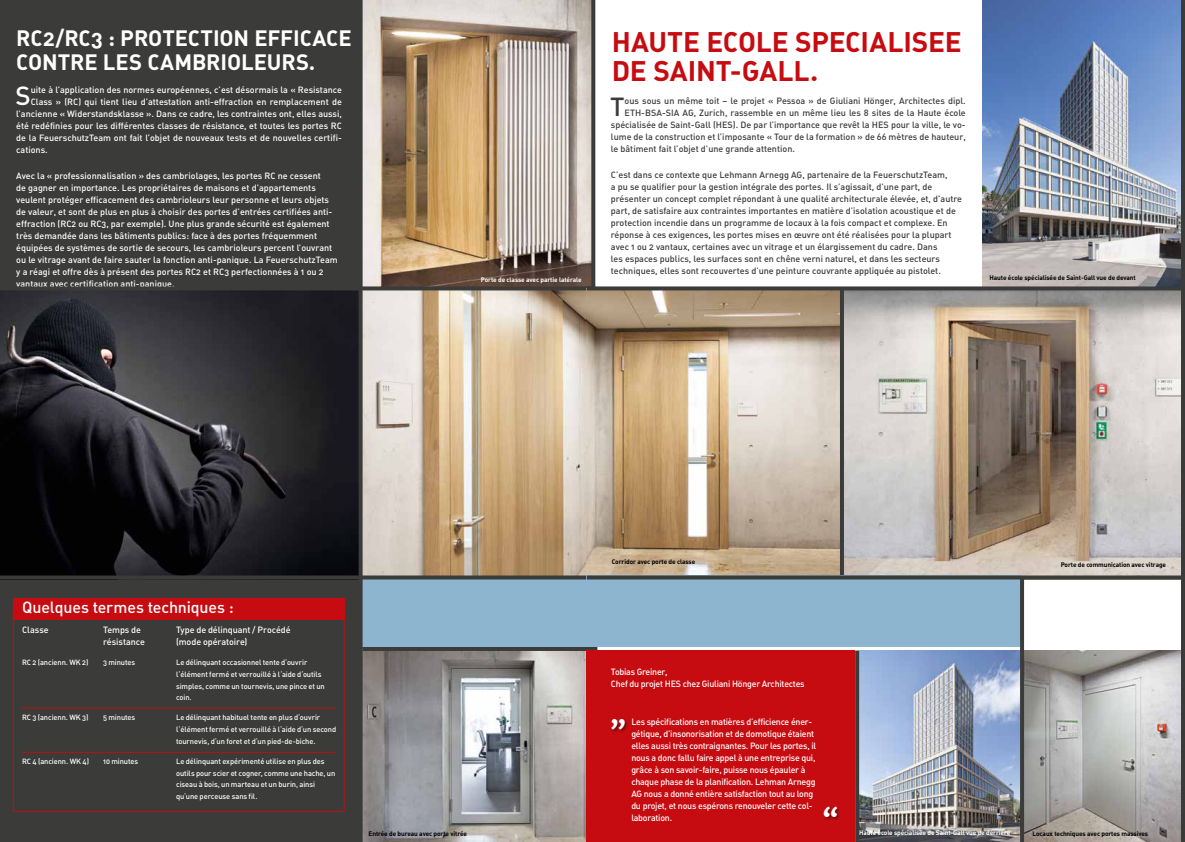
<style>
.page{position:relative;width:1185px;height:842px;background:#fff}
.page>*{position:absolute;margin:0;border:0;box-sizing:border-box;transform-origin:0 0}
.t1{font:700 33.6px "Chaparral Pro";color:#fff}
.t2{font:28px/29px "DIN Bold Alternate";letter-spacing:-.005em;color:#c60c11}
.t3{font:25.9px "DIN Regular Alternate";color:#fff}
.t4{font:25.9px "DIN Regular Alternate";color:#3b3b3a}
.t5{font:22px/24px "DIN Bold Alternate";letter-spacing:-.005em;color:#fff}
.t6{font:16px "DIN Regular Alternate";letter-spacing:-.01em;color:#fff}
.t7{font:9px/12px "DIN Regular Alternate";color:#fff}
.t8{font:9px/12px "DIN Regular Alternate";color:#3b3b3a}
.t9{font:9px/12px "DIN Regular Alternate";letter-spacing:-.025em;color:#fff}
.t10{font:9px "DIN Medium Alternate";letter-spacing:-.01em;color:#fff}
.t11{font:7.5px/11.7px "DIN Regular Alternate";letter-spacing:-.01em;color:#fff}
.t12{font:6.5px "DIN Bold Alternate";letter-spacing:-.015em;color:#000}
.t13{font:6.5px "DIN Bold Alternate";letter-spacing:-.015em;color:#fff}
</style>
<div class="page">
<img style="left:363px;top:651px;width:224px;height:191px">
<img style="left:363px;top:0;width:228px;height:286px">
<div style="left:0;top:0;width:361px;height:290px;background:#3b3b3a"></div>
<div style="left:0;top:575px;width:361px;height:267px;background:#3b3b3a"></div>
<hr style="left:363px;top:647px;width:234px;height:4px;background:#3b3b3a">
<div style="left:13px;top:605px;width:331px;height:207px;border:1px solid #c60c11"></div>
<div style="left:13px;top:598px;width:331px;height:22px;background:#c60c11"></div>
<img style="left:0;top:290px;width:359px;height:285px">
<svg style="left:591px;top:0;width:4px;height:286px"></svg>
<hr style="left:22px;top:708px;width:314px;height:1px;background:#c60c11">
<hr style="left:22px;top:752px;width:314px;height:1px;background:#c60c11">
<div style="left:361px;top:575px;width:234px;height:72px;background:#8db5d0"></div>
<img style="left:363px;top:290px;width:224px;height:285px">
<hr style="left:0;top:286px;width:595px;height:4px;background:#3b3b3a">
<svg style="left:0;top:575px;width:587px;height:4px"></svg>
<svg style="left:359px;top:0;width:4px;height:842px;fill:#3b3b3a"></svg>
<img style="left:859px;top:651px;width:322px;height:191px">
<img style="left:844px;top:290px;width:337px;height:285px">
<img style="left:587px;top:290px;width:253px;height:285px">
<img style="left:983px;top:0;width:198px;height:286px">
<div style="left:587px;top:650px;width:268px;height:192px;background:#c60c11"></div>
<hr style="left:1181px;top:0;width:4px;height:842px;background:#3b3b3a">
<hr style="left:840px;top:288px;width:4px;height:287px;background:#3b3b3a">
<svg style="left:855px;top:650px;width:4px;height:192px"></svg>
<div style="left:823px;top:805px;width:19px;height:17px;background:#000;opacity:.5"></div>
<div style="left:611px;top:718px;width:19px;height:16px;background:#000;opacity:.5"></div>
<div style="left:587px;top:575px;width:435px;height:72px;background:#8db5d0"></div>
<svg style="left:587px;top:575px;width:594px;height:4px;background:#474b4c"></svg>
<hr style="left:1020px;top:576px;width:4px;height:266px;background:#3b3b3a">
<svg style="left:595px;top:286px;width:586px;height:4px;background:#4e4d4d"></svg>
<h3 class="t5" style="left:16px;top:25px;width:337px">RC2/RC3 : PROTECTION EFFICACE<br>CONTRE LES CAMBRIOLEURS.</h3>
<h3 class="t3" style="left:16px;top:79px;width:17px">S</h3>
<p class="t7" style="left:31px;top:83px;width:313px">uite à l’application des normes européennes, c’est désormais la « Resistance</p>
<p class="t7" style="left:31px;top:95px;width:313px">Class » (RC) qui tient lieu d’attestation anti-effraction en remplacement de</p>
<p class="t7" style="left:16px;top:107px;width:327px">l’ancienne « Widerstandsklasse ». Dans ce cadre, les contraintes ont, elles aussi,</p>
<p class="t7" style="left:16px;top:119px;width:327px">été redéfinies pour les différentes classes de résistance, et toutes les portes RC</p>
<p class="t7" style="left:16px;top:131px;width:327px">de la FeuerschutzTeam ont fait l’objet de nouveaux tests et de nouvelles certifi-</p>
<p class="t7" style="left:16px;top:143px;width:33px">cations.</p>
<p class="t7" style="left:16px;top:170px;width:323px">Avec la « professionnalisation » des cambriolages, les portes RC ne cessent<br>de gagner en importance. Les propriétaires de maisons et d’appartements veulent protéger efficacement des cambrioleurs leur personne et leurs objets de valeur, et sont de plus en plus à choisir des portes d’entrées certifiées anti&shy;effraction (RC2 ou RC3, par exemple). Une plus grande sécurité est également très demandée dans les bâtiments publics: face à des portes fréquemment équipées de systèmes de sortie de secours, les cambrioleurs percent l’ouvrant ou le vitrage avant de faire sauter la fonction anti-panique. La FeuerschutzTeam y a réagi et offre dès à présent des portes RC2 et RC3 perfectionnées à 1 ou 2 vantaux avec certification anti-panique.</p>
<p class="t13" style="left:481px;top:275px;width:102px">Porte de classe avec partie latérale</p>
<h2 class="t2" style="left:612px;top:26px;width:351px">HAUTE ECOLE SPECIALISEE<br>DE SAINT-GALL.</h2>
<h3 class="t4" style="left:610px;top:90px;width:16px">T</h3>
<p class="t8" style="left:625px;top:94px;width:343px">ous sous un même toit – le projet « Pessoa » de Giuliani Hönger, Architectes dipl.</p>
<p class="t8" style="left:625px;top:106px;width:343px">ETH-BSA-SIA AG, Zurich, rassemble en un même lieu les 8 sites de la Haute école</p>
<p class="t8" style="left:611px;top:118px;width:356px">spécialisée de Saint-Gall (HES). De par l’importance que revêt la HES pour la ville, le vo-</p>
<p class="t8" style="left:611px;top:130px;width:356px">lume de la construction et l’imposante « Tour de la formation » de 66 mètres de hauteur,</p>
<p class="t8" style="left:611px;top:142px;width:186px">le bâtiment fait l’objet d’une grande attention.</p>
<p class="t8" style="left:611px;top:169px;width:353px">C’est dans ce contexte que Lehmann Arnegg AG, partenaire de la FeuerschutzTeam,<br>a pu se qualifier pour la gestion intégrale des portes. Il s’agissait, d’une part, de présenter un concept complet répondant à une qualité architecturale élevée, et, d’autre part, de satisfaire aux contraintes importantes en matière d’isolation acoustique et de protection incendie dans un programme de locaux à la fois compact et complexe. En réponse à ces exigences, les portes mises en œuvre ont été réalisées pour la plupart avec 1 ou 2 vantaux, certaines avec un vitrage et un élargissement du cadre. Dans<br>les espaces publics, les surfaces sont en chêne verni naturel, et dans les secteurs techniques, elles sont recouvertes d’une peinture couvrante appliquée au pistolet.</p>
<p class="t12" style="left:989px;top:273px;width:148px">Haute école spécialisée de Saint-Gall vue de devant</p>
<h3 class="t6" style="left:22px;top:597px;width:213px">Quelques termes techniques :</h3>
<p class="t10" style="left:22px;top:624px;width:28px">Classe</p>
<p class="t10" style="left:103px;top:624px;width:39px">Temps de</p>
<p class="t10" style="left:176px;top:624px;width:116px">Type de délinquant / Procédé</p>
<p class="t10" style="left:103px;top:636px;width:43px">résistance</p>
<p class="t10" style="left:176px;top:636px;width:73px">(mode opératoire)</p>
<p class="t11" style="left:22px;top:656px;width:68px">RC 2 (ancienn. WK 2)</p>
<p class="t11" style="left:103px;top:656px;width:34px">3 minutes</p>
<p class="t11" style="left:176px;top:656px;width:150px">Le délinquant occasionnel tente d‘ouvrir l‘élément fermé et verrouillé à l‘aide d‘outils simples, comme un tournevis, une pince et un coin.</p>
<p class="t11" style="left:22px;top:712px;width:68px">RC 3 (ancienn. WK 3)</p>
<p class="t11" style="left:103px;top:712px;width:34px">5 minutes</p>
<p class="t11" style="left:176px;top:712px;width:162px">Le délinquant habituel tente en plus d‘ouvrir l‘élément fermé et verrouillé à l‘aide d‘un second tournevis, d‘un foret et d‘un pied-de-biche.</p>
<p class="t11" style="left:22px;top:755px;width:68px">RC 4 (ancienn. WK 4)</p>
<p class="t11" style="left:103px;top:755px;width:37px">10 minutes</p>
<p class="t11" style="left:176px;top:755px;width:161px">Le délinquant expérimenté utilise en plus des outils pour scier et cogner, comme une hache, un ciseau à bois, un marteau et un burin, ainsi qu‘une perceuse sans fil.</p>
<p class="t12" style="left:369px;top:830px;width:100px">Entrée de bureau avec porte vitrée</p>
<p class="t12" style="left:612px;top:558px;width:85px">Corridor avec porte de classe</p>
<p class="t12" style="left:1061px;top:560px;width:107px">Porte de communication avec vitrage</p>
<p class="t9" style="left:611px;top:665px;width:195px">Tobias Greiner,<br>Chef du projet HES chez Giuliani Hönger Architectes</p>
<p class="t9" style="left:631px;top:716px;width:186px">Les spécifications en matières d’efficience éner&shy;gétique, d’insonorisation et de domotique étaient elles aussi très contraignantes. Pour les portes, il nous a donc fallu faire appel à une entreprise qui, grâce à son savoir-faire, puisse nous épauler à chaque phase de la planification. Lehman Arnegg AG nous a donné entière satisfaction tout au long du projet, et nous espérons renouveler cette col&shy;laboration.</p>
<h1 class="t1" style="left:610px;top:693px;width:18px">„</h1>
<h1 class="t1" style="left:822px;top:800px;width:18px">“</h1>
<p class="t13" style="left:859px;top:829px;width:153px">Haute école spécialisée de Saint-Gall vue de derrière</p>
<p class="t12" style="left:1032px;top:830px;width:117px">Locaux techniques avec portes massives</p>
</div>
